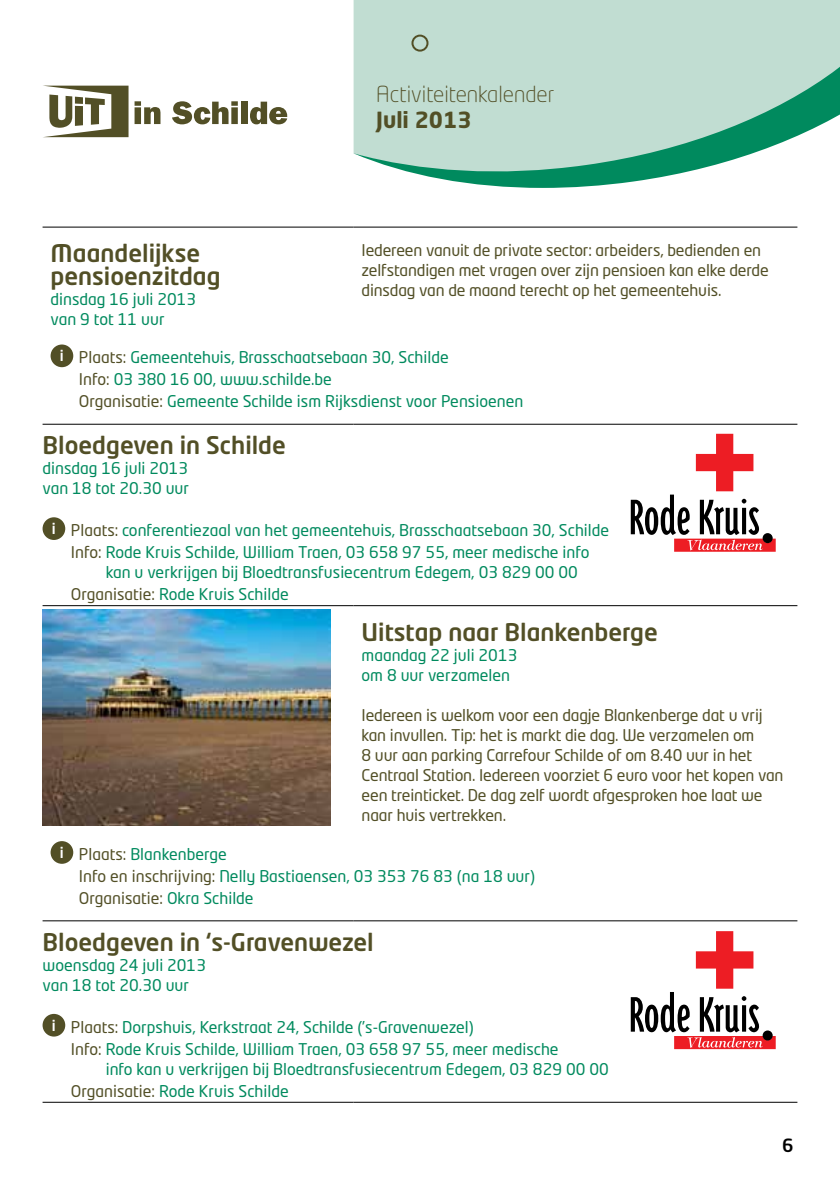
<style>
.page{position:relative;width:840px;height:1191px;background:#fff}
.page>*{position:absolute;margin:0;border:0;box-sizing:border-box;transform-origin:0 0}
.t1{font:500 24px/22px "Neo Tech Std";color:#524f26}
.t2{font:300 22px "Neo Tech Std";color:#524f26}
.t3{font:700 22px "Neo Tech Std";color:#524f26}
.t4{font:500 18px "Neo Tech Std";color:#000}
.t5{font:16px/22px "Neo Tech Std";color:#008a5e}
.t6{font:16px/20px "Neo Tech Std";letter-spacing:-.01em;color:#524f26}
.s1{font-weight:500;font-size:14.6px;color:#fff}
.s2{color:#524f26}
</style>
<div class="page">
<svg style="left:44px;top:86px;width:84px;height:51px"></svg>
<svg style="left:134px;top:101px;width:26px;height:23px"></svg>
<svg style="left:172px;top:101px;width:66px;height:23px"></svg>
<div style="left:241px;top:102px;width:6px;height:22px;background:#524f26"></div>
<svg style="left:250px;top:102px;width:37px;height:22px"></svg>
<svg style="left:353px;top:0;width:486px;height:188px;background:#b0d6c9"></svg>
<div style="left:411px;top:35px;width:17px;height:17px;border:2px solid #524f26;border-radius:50%"></div>
<img style="left:43px;top:609px;width:288px;height:216px">
<hr style="left:43px;top:227px;width:310px;height:1px;background:#000">
<hr style="left:353px;top:227px;width:444px;height:1px;background:#000">
<hr style="left:43px;top:424px;width:310px;height:1px;background:#000">
<hr style="left:353px;top:424px;width:444px;height:1px;background:#000">
<hr style="left:43px;top:605px;width:310px;height:1px;background:#000">
<hr style="left:353px;top:605px;width:444px;height:1px;background:#000">
<hr style="left:43px;top:920px;width:310px;height:1px;background:#000">
<hr style="left:353px;top:920px;width:444px;height:1px;background:#000">
<hr style="left:43px;top:1102px;width:310px;height:1px;background:#000">
<hr style="left:353px;top:1102px;width:444px;height:1px;background:#000">
<div style="left:51px;top:344px;width:22px;height:23px;background:#524f26;border-radius:50%"></div>
<div style="left:43px;top:517px;width:22px;height:23px;background:#524f26;border-radius:50%"></div>
<div style="left:51px;top:841px;width:22px;height:22px;background:#524f26;border-radius:50%"></div>
<div style="left:43px;top:1014px;width:22px;height:22px;background:#524f26;border-radius:50%"></div>
<svg style="left:630px;top:434px;width:145px;height:118px"></svg>
<svg style="left:630px;top:931px;width:145px;height:118px"></svg>
<h1 class="t1" style="left:51px;top:242px;width:171px">Maandelijkse pensioenzitdag</h1>
<p class="t5" style="left:51px;top:288px;width:147px;line-height:20px">dinsdag 16 juli 2013 van 9 tot 11 uur</p>
<h2 class="t2" style="left:376px;top:81px;width:180px">Activiteitenkalender</h2>
<h2 class="t3" style="left:376px;top:106px;width:97px">Juli 2013</h2>
<p class="t6" style="left:361px;top:240px;width:408px">Iedereen vanuit de private sector: arbeiders, bedienden en zelfstandigen met vragen over zijn pensioen kan elke derde dinsdag van de maand terecht op het gemeentehuis.</p>
<p class="t5" style="left:79px;top:346px;width:445px;text-indent:-19px"><span class="s1">i</span> <span class="s2">Plaats:</span> Gemeentehuis, Brasschaatsebaan 30, Schilde<br><span class="s2">Info:</span> 03 380 16 00, www.schilde.be<br><span class="s2">Organisatie:</span> Gemeente Schilde ism Rijksdienst voor Pensioenen</p>
<h1 class="t1" style="left:43px;top:433px;width:245px">Bloedgeven in Schilde</h1>
<p class="t5" style="left:43px;top:458px;width:148px;line-height:20px">dinsdag 16 juli 2013 van 18 tot 20.30 uur</p>
<p class="t5" style="left:52px;top:519px;width:558px;text-align:center"><span class="s1">i</span> <span class="s2">Plaats:</span> conferentiezaal van het gemeentehuis, Brasschaatsebaan 30, Schilde<br><span class="s2">Info:</span> Rode Kruis Schilde, William Traen, 03 658 97 55, meer medische info</p>
<p class="t5" style="left:71px;top:561px;width:508px;text-indent:35px">kan u verkrijgen bij Bloedtransfusiecentrum Edegem, 03 829 00 00<br><span class="s2">Organisatie:</span> Rode Kruis Schilde</p>
<h1 class="t1" style="left:361px;top:620px;width:298px">Uitstap naar Blankenberge</h1>
<p class="t5" style="left:361px;top:645px;width:157px;line-height:20px">maandag 22 juli 2013 om 8 uur verzamelen</p>
<p class="t6" style="left:361px;top:705px;width:423px">Iedereen is welkom voor een dagje Blankenberge dat u vrij kan invullen. Tip: het is markt die dag. We verzamelen om<br>8 uur aan parking Carrefour Schilde of om 8.40 uur in het Centraal Station. Iedereen voorziet 6 euro voor het kopen van een treinticket. De dag zelf wordt afgesproken hoe laat we naar huis vertrekken.</p>
<p class="t5" style="left:79px;top:842px;width:457px;text-indent:-19px"><span class="s1">i</span> <span class="s2">Plaats:</span> Blankenberge<br><span class="s2">Info en inschrijving:</span> Nelly Bastiaensen, 03 353 76 83 (na 18 uur)<br><span class="s2">Organisatie:</span> Okra Schilde</p>
<h1 class="t1" style="left:43px;top:930px;width:332px">Bloedgeven in ‘s-Gravenwezel</h1>
<p class="t5" style="left:43px;top:954px;width:165px;line-height:20px">woensdag 24 juli 2013 van 18 tot 20.30 uur</p>
<p class="t5" style="left:71px;top:1015px;width:489px;text-indent:-19px"><span class="s1">i</span> <span class="s2">Plaats:</span> Dorpshuis, Kerkstraat 24, Schilde (’s-Gravenwezel)<br><span class="s2">Info:</span> Rode Kruis Schilde, William Traen, 03 658 97 55, meer medische</p>
<p class="t5" style="left:71px;top:1057px;width:539px;text-indent:35px">info kan u verkrijgen bij Bloedtransfusiecentrum Edegem, 03 829 00 00<br><span class="s2">Organisatie:</span> Rode Kruis Schilde</p>
<p class="t4" style="left:781px;top:1133px;width:13px">6</p>
</div>
